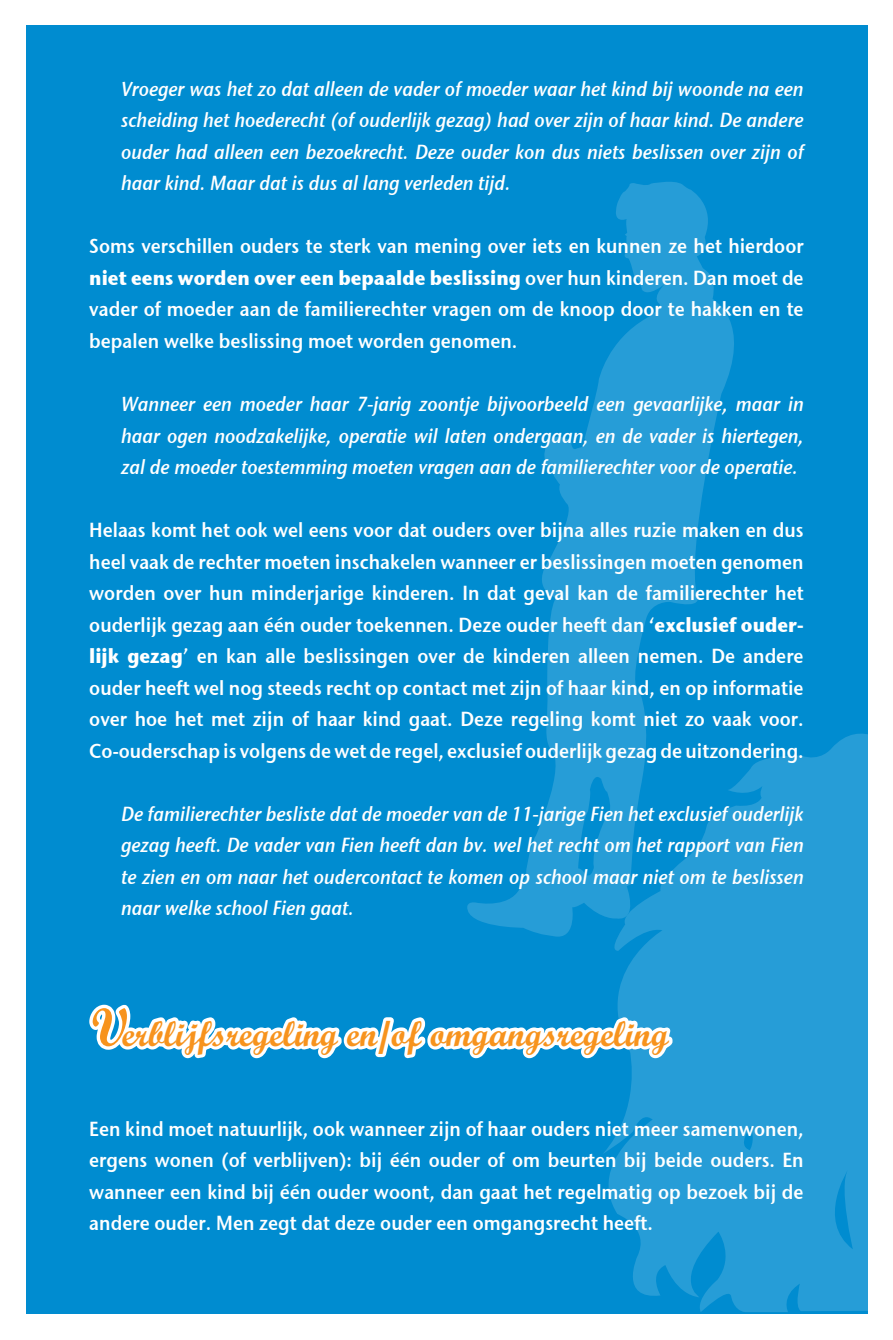
<style>
.page{position:relative;width:893px;height:1340px;background:#fff}
.page>*{position:absolute;margin:0;border:0;box-sizing:border-box;transform-origin:0 0}
.t1{font:700 36px "Script";color:#f7931d}
.t2{font:20.25px/31.5px "Stone Sans Sem ITCTT Semi";color:#fff;text-align:justify;scale:.9 1}
.t3{font:20.25px/31.5px "Stone Sans Sem ITCTT Semi Ita";color:#fff;text-align:justify;scale:.9 1}
.t4{font:20.25px "Stone Sans ITCTT Bold";color:#fff;scale:.9 1}
.s1{font-family:"Stone Sans Sem ITCTT Semi"}
.s2{font-family:"Stone Sans ITCTT Bold"}
.s3{font-size:54px}
</style>
<div class="page">
<div style="left:26px;top:26px;width:841px;height:1288px;background:#008cd0"></div>
<svg style="left:467px;top:182px;width:267px;height:754px"></svg>
<svg style="left:585px;top:714px;width:283px;height:598px;fill:#269dd7"></svg>
<svg style="left:89px;top:992px;width:587px;height:71px"></svg>
<p class="t3" style="left:121px;top:73px;width:760px">Vroeger was het zo dat alleen de vader of moeder waar het kind bij woonde na een scheiding het hoederecht (of ouderlijk gezag) had over zijn of haar kind. De andere ouder had alleen een bezoekrecht. Deze ouder kon dus niets beslissen over zijn of haar kind. Maar dat is dus al lang verleden tijd.</p>
<p class="t2" style="left:89px;top:230px;width:795px">Soms verschillen ouders te sterk van mening over iets en kunnen ze het hierdoor</p>
<p class="t4" style="left:89px;top:265px;width:795px">niet eens worden over een bepaalde beslissing <span class="s1">over hun kinderen. Dan moet de</span></p>
<p class="t2" style="left:89px;top:293px;width:795px">vader of moeder aan de familierechter vragen om de knoop door te hakken en te bepalen welke beslissing moet worden genomen.</p>
<p class="t3" style="left:121px;top:388px;width:760px">Wanneer een moeder haar 7-jarig zoontje bijvoorbeeld een gevaarlijke, maar in haar ogen noodzakelijke, operatie wil laten ondergaan, en de vader is hiertegen, zal de moeder toestemming moeten vragen aan de familierechter voor de operatie.</p>
<p class="t2" style="left:89px;top:514px;width:795px">Helaas komt het ook wel eens voor dat ouders over bijna alles ruzie maken en dus heel vaak de rechter moeten inschakelen wanneer er beslissingen moeten genomen worden over hun minderjarige kinderen. In dat geval kan de familierechter het ouderlijk gezag aan één ouder toekennen. Deze ouder heeft dan ‘<span class="s2">exclusief ouder&shy;lijk gezag</span>’ en kan alle beslissingen over de kinderen alleen nemen. De andere ouder heeft wel nog steeds recht op contact met zijn of haar kind, en op informatie over hoe het met zijn of haar kind gaat. Deze regeling komt niet zo vaak voor.<br>Co-ouderschap is volgens de wet de regel, exclusief ouderlijk gezag de uitzondering.</p>
<p class="t3" style="left:121px;top:797px;width:760px">De familierechter besliste dat de moeder van de 11-jarige Fien het exclusief ouderlijk gezag heeft. De vader van Fien heeft dan bv. wel het recht om het rapport van Fien te zien en om naar het oudercontact te komen op school maar niet om te beslissen naar welke school Fien gaat.</p>
<h1 class="t1" style="left:91px;top:1011px;width:579px"><span class="s3">V</span>erblijfsregeling en/of omgangsregeling</h1>
<p class="t2" style="left:89px;top:1112px;width:795px">Een kind moet natuurlijk, ook wanneer zijn of haar ouders niet meer samenwonen, ergens wonen (of verblijven): bij één ouder of om beurten bij beide ouders. En wanneer een kind bij één ouder woont, dan gaat het regelmatig op bezoek bij de andere ouder. Men zegt dat deze ouder een omgangsrecht heeft.</p>
</div>
